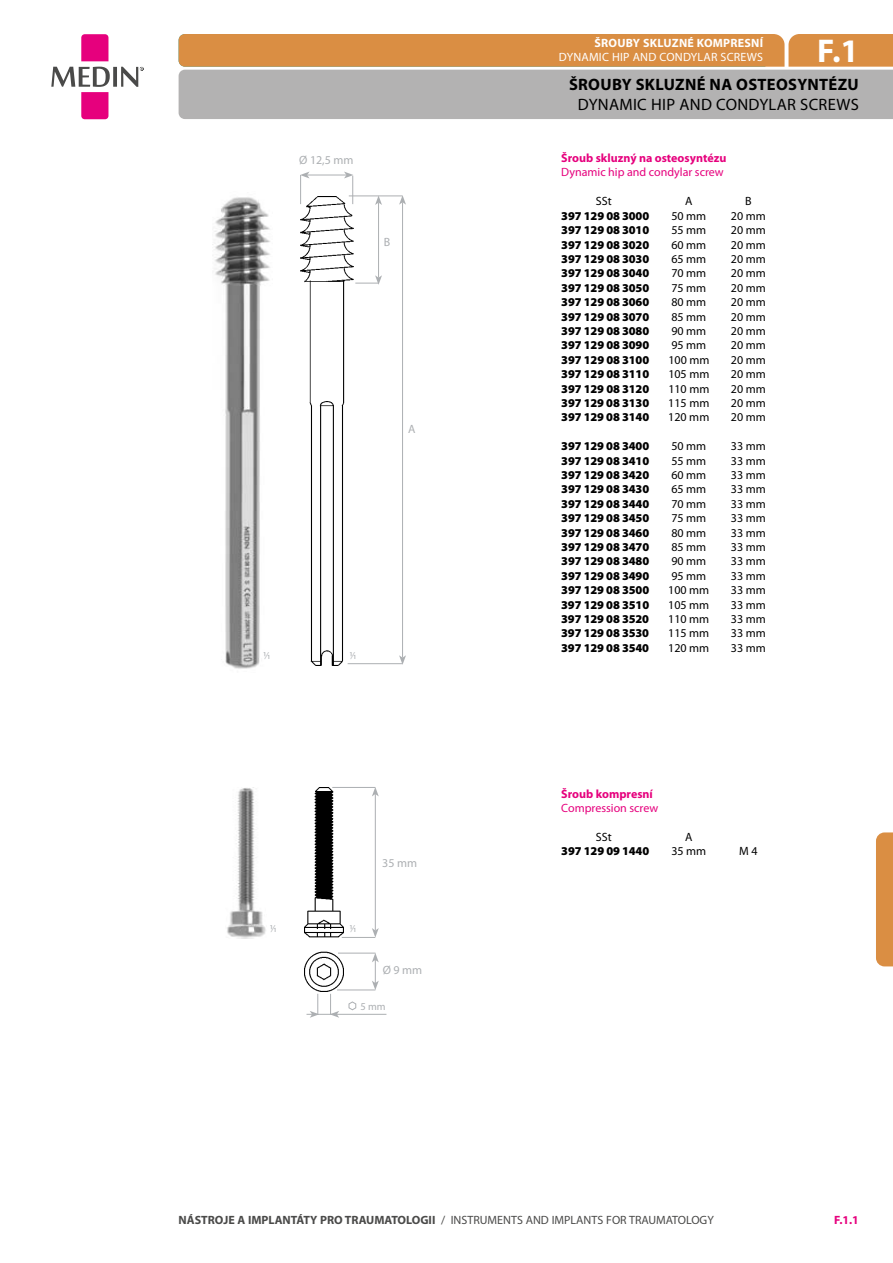
<style>
.page{position:relative;width:893px;height:1263px;background:#fff}
.page>*{position:absolute;margin:0;border:0;box-sizing:border-box;transform-origin:0 0}
.t1{font:700 33px "Myriad Pro";color:#fff}
.t2{font:700 16.5px "Myriad Pro";letter-spacing:.02em;color:#000}
.t3{font:16.5px "Myriad Pro";letter-spacing:.02em;color:#000}
.t4{font:900 12px "Myriad Pro";letter-spacing:-.01em;color:#000}
.t5{font:12px "Myriad Pro";color:#000}
.t6{font:12px "Myriad Pro";color:#4a4a49}
.t7{font:700 12px "Myriad Pro";color:#e6007d}
.t8{font:12px "Myriad Pro";color:#e6007d}
.t9{font:12px "Myriad Pro";letter-spacing:.02em;color:#fff}
.t10{font:700 12px "Myriad Pro";letter-spacing:.02em;color:#fff}
.t11{font:12px "Myriad Pro";color:#acafb2}
.t12{font:10.5px "Myriad Pro";color:#acafb2}
.s1{font-weight:700}
</style>
<div class="page">
<svg style="left:179px;top:34px;width:714px;height:85px;background:#c4a78a"></svg>
<svg style="left:81px;top:34px;width:27px;height:27px"></svg>
<svg style="left:51px;top:67px;width:93px;height:52px"></svg>
<img style="left:212px;top:197px;width:58px;height:472px">
<img style="left:301px;top:197px;width:53px;height:469px">
<hr style="left:402px;top:202px;width:1px;height:456px;background:#acafb2">
<svg style="left:399px;top:195px;width:7px;height:10px"></svg>
<svg style="left:399px;top:655px;width:7px;height:10px"></svg>
<hr style="left:378px;top:203px;width:1px;height:75px;background:#acafb2">
<svg style="left:375px;top:195px;width:7px;height:10px"></svg>
<hr style="left:349px;top:196px;width:53px;height:1px;background:#acafb2">
<hr style="left:348px;top:663px;width:54px;height:1px;background:#acafb2">
<svg style="left:355px;top:275px;width:27px;height:10px"></svg>
<hr style="left:307px;top:175px;width:39px;height:1px;background:#acafb2">
<svg style="left:344px;top:172px;width:9px;height:32px"></svg>
<svg style="left:300px;top:172px;width:10px;height:32px"></svg>
<img style="left:227px;top:787px;width:39px;height:152px">
<hr style="left:375px;top:794px;width:1px;height:136px;background:#acafb2">
<svg style="left:372px;top:928px;width:7px;height:9px"></svg>
<svg style="left:372px;top:787px;width:7px;height:9px"></svg>
<svg style="left:372px;top:953px;width:7px;height:37px"></svg>
<hr style="left:342px;top:937px;width:33px;height:1px;background:#acafb2">
<hr style="left:332px;top:787px;width:43px;height:1px;background:#acafb2">
<hr style="left:337px;top:989px;width:38px;height:1px;background:#acafb2">
<hr style="left:338px;top:953px;width:37px;height:1px;background:#acafb2">
<img style="left:305px;top:787px;width:39px;height:151px">
<img style="left:305px;top:951px;width:39px;height:40px">
<svg style="left:348px;top:1001px;width:9px;height:9px"></svg>
<hr style="left:337px;top:1014px;width:49px;height:1px;background:#acafb2">
<svg style="left:306px;top:994px;width:33px;height:24px"></svg>
<div style="left:876px;top:832px;width:17px;height:134px;background:#da8e43"></div>
<p class="t11" style="left:299px;top:153px;width:56px">Ø 12,5 mm</p>
<p class="t11" style="left:384px;top:235px;width:8px">B</p>
<p class="t11" style="left:408px;top:422px;width:9px">A</p>
<p class="t12" style="left:264px;top:648px;width:8px">1/1</p>
<p class="t12" style="left:350px;top:648px;width:8px">1/1</p>
<p class="t12" style="left:270px;top:922px;width:8px">1/1</p>
<p class="t12" style="left:350px;top:922px;width:8px">1/1</p>
<p class="t11" style="left:382px;top:855px;width:36px">35 mm</p>
<p class="t11" style="left:383px;top:963px;width:41px">Ø 9 mm</p>
<p class="t12" style="left:361px;top:999px;width:27px">5 mm</p>
<p class="t10" style="left:595px;top:35px;width:170px">ŠROUBY SKLUZNÉ KOMPRESNÍ</p>
<p class="t9" style="left:559px;top:50px;width:206px">DYNAMIC HIP AND CONDYLAR SCREWS</p>
<h2 class="t2" style="left:569px;top:74px;width:291px">ŠROUBY SKLUZNÉ NA OSTEOSYNTÉZU</h2>
<h2 class="t3" style="left:578px;top:94px;width:282px">DYNAMIC HIP AND CONDYLAR SCREWS</h2>
<h1 class="t1" style="left:817px;top:29px;width:43px">F.1</h1>
<p class="t7" style="left:561px;top:150px;width:167px">Šroub skluzný na osteosyntézu</p>
<p class="t8" style="left:561px;top:165px;width:164px">Dynamic hip and condylar screw</p>
<p class="t5" style="left:596px;top:194px;width:17px">SSt</p>
<p class="t5" style="left:685px;top:194px;width:9px">A</p>
<p class="t5" style="left:745px;top:194px;width:8px">B</p>
<p class="t4" style="left:561px;top:209px;width:89px">397 129 08 3000</p>
<p class="t5" style="left:671px;top:208px;width:36px">50 mm</p>
<p class="t5" style="left:731px;top:208px;width:36px">20 mm</p>
<p class="t4" style="left:561px;top:223px;width:89px">397 129 08 3010</p>
<p class="t5" style="left:671px;top:223px;width:36px">55 mm</p>
<p class="t5" style="left:731px;top:223px;width:36px">20 mm</p>
<p class="t4" style="left:561px;top:238px;width:89px">397 129 08 3020</p>
<p class="t5" style="left:671px;top:237px;width:36px">60 mm</p>
<p class="t5" style="left:731px;top:237px;width:36px">20 mm</p>
<p class="t4" style="left:561px;top:252px;width:89px">397 129 08 3030</p>
<p class="t5" style="left:671px;top:251px;width:36px">65 mm</p>
<p class="t5" style="left:731px;top:251px;width:36px">20 mm</p>
<p class="t4" style="left:561px;top:266px;width:89px">397 129 08 3040</p>
<p class="t5" style="left:671px;top:266px;width:36px">70 mm</p>
<p class="t5" style="left:731px;top:266px;width:36px">20 mm</p>
<p class="t4" style="left:561px;top:281px;width:89px">397 129 08 3050</p>
<p class="t5" style="left:671px;top:280px;width:36px">75 mm</p>
<p class="t5" style="left:731px;top:280px;width:36px">20 mm</p>
<p class="t4" style="left:561px;top:295px;width:89px">397 129 08 3060</p>
<p class="t5" style="left:671px;top:295px;width:36px">80 mm</p>
<p class="t5" style="left:731px;top:295px;width:36px">20 mm</p>
<p class="t4" style="left:561px;top:310px;width:89px">397 129 08 3070</p>
<p class="t5" style="left:671px;top:309px;width:36px">85 mm</p>
<p class="t5" style="left:731px;top:309px;width:36px">20 mm</p>
<p class="t4" style="left:561px;top:324px;width:89px">397 129 08 3080</p>
<p class="t5" style="left:671px;top:323px;width:36px">90 mm</p>
<p class="t5" style="left:731px;top:323px;width:36px">20 mm</p>
<p class="t4" style="left:561px;top:338px;width:89px">397 129 08 3090</p>
<p class="t5" style="left:671px;top:338px;width:36px">95 mm</p>
<p class="t5" style="left:731px;top:338px;width:36px">20 mm</p>
<p class="t4" style="left:561px;top:353px;width:89px">397 129 08 3100</p>
<p class="t5" style="left:668px;top:352px;width:43px">100 mm</p>
<p class="t5" style="left:731px;top:352px;width:36px">20 mm</p>
<p class="t4" style="left:561px;top:367px;width:89px">397 129 08 3110</p>
<p class="t5" style="left:668px;top:367px;width:43px">105 mm</p>
<p class="t5" style="left:731px;top:367px;width:36px">20 mm</p>
<p class="t4" style="left:561px;top:382px;width:89px">397 129 08 3120</p>
<p class="t5" style="left:668px;top:381px;width:43px">110 mm</p>
<p class="t5" style="left:731px;top:381px;width:36px">20 mm</p>
<p class="t4" style="left:561px;top:396px;width:89px">397 129 08 3130</p>
<p class="t5" style="left:668px;top:395px;width:43px">115 mm</p>
<p class="t5" style="left:731px;top:395px;width:36px">20 mm</p>
<p class="t4" style="left:561px;top:410px;width:89px">397 129 08 3140</p>
<p class="t5" style="left:668px;top:410px;width:43px">120 mm</p>
<p class="t5" style="left:731px;top:410px;width:36px">20 mm</p>
<p class="t4" style="left:561px;top:439px;width:89px">397 129 08 3400</p>
<p class="t5" style="left:671px;top:439px;width:36px">50 mm</p>
<p class="t5" style="left:731px;top:439px;width:36px">33 mm</p>
<p class="t4" style="left:561px;top:454px;width:89px">397 129 08 3410</p>
<p class="t5" style="left:671px;top:453px;width:36px">55 mm</p>
<p class="t5" style="left:731px;top:453px;width:36px">33 mm</p>
<p class="t4" style="left:561px;top:468px;width:89px">397 129 08 3420</p>
<p class="t5" style="left:671px;top:467px;width:36px">60 mm</p>
<p class="t5" style="left:731px;top:467px;width:36px">33 mm</p>
<p class="t4" style="left:561px;top:482px;width:89px">397 129 08 3430</p>
<p class="t5" style="left:671px;top:482px;width:36px">65 mm</p>
<p class="t5" style="left:731px;top:482px;width:36px">33 mm</p>
<p class="t4" style="left:561px;top:497px;width:89px">397 129 08 3440</p>
<p class="t5" style="left:671px;top:496px;width:36px">70 mm</p>
<p class="t5" style="left:731px;top:496px;width:36px">33 mm</p>
<p class="t4" style="left:561px;top:511px;width:89px">397 129 08 3450</p>
<p class="t5" style="left:671px;top:511px;width:36px">75 mm</p>
<p class="t5" style="left:731px;top:511px;width:36px">33 mm</p>
<p class="t4" style="left:561px;top:526px;width:89px">397 129 08 3460</p>
<p class="t5" style="left:671px;top:525px;width:36px">80 mm</p>
<p class="t5" style="left:731px;top:525px;width:36px">33 mm</p>
<p class="t4" style="left:561px;top:540px;width:89px">397 129 08 3470</p>
<p class="t5" style="left:671px;top:539px;width:36px">85 mm</p>
<p class="t5" style="left:731px;top:539px;width:36px">33 mm</p>
<p class="t4" style="left:561px;top:554px;width:89px">397 129 08 3480</p>
<p class="t5" style="left:671px;top:554px;width:36px">90 mm</p>
<p class="t5" style="left:731px;top:554px;width:36px">33 mm</p>
<p class="t4" style="left:561px;top:569px;width:89px">397 129 08 3490</p>
<p class="t5" style="left:671px;top:568px;width:36px">95 mm</p>
<p class="t5" style="left:731px;top:568px;width:36px">33 mm</p>
<p class="t4" style="left:561px;top:583px;width:89px">397 129 08 3500</p>
<p class="t5" style="left:668px;top:583px;width:43px">100 mm</p>
<p class="t5" style="left:731px;top:583px;width:36px">33 mm</p>
<p class="t4" style="left:561px;top:598px;width:89px">397 129 08 3510</p>
<p class="t5" style="left:668px;top:597px;width:43px">105 mm</p>
<p class="t5" style="left:731px;top:597px;width:36px">33 mm</p>
<p class="t4" style="left:561px;top:612px;width:89px">397 129 08 3520</p>
<p class="t5" style="left:668px;top:611px;width:43px">110 mm</p>
<p class="t5" style="left:731px;top:611px;width:36px">33 mm</p>
<p class="t4" style="left:561px;top:626px;width:89px">397 129 08 3530</p>
<p class="t5" style="left:668px;top:626px;width:43px">115 mm</p>
<p class="t5" style="left:731px;top:626px;width:36px">33 mm</p>
<p class="t4" style="left:561px;top:641px;width:89px">397 129 08 3540</p>
<p class="t5" style="left:668px;top:640px;width:43px">120 mm</p>
<p class="t5" style="left:731px;top:640px;width:36px">33 mm</p>
<p class="t7" style="left:561px;top:786px;width:93px">Šroub kompresní</p>
<p class="t8" style="left:561px;top:800px;width:98px">Compression screw</p>
<p class="t5" style="left:596px;top:829px;width:17px">SSt</p>
<p class="t5" style="left:685px;top:829px;width:9px">A</p>
<p class="t4" style="left:561px;top:844px;width:89px">397 129 09 1440</p>
<p class="t5" style="left:671px;top:844px;width:36px">35 mm</p>
<p class="t5" style="left:739px;top:844px;width:20px">M 4</p>
<p class="t6" style="left:179px;top:1213px;width:537px"><span class="s1">NÁSTROJE A IMPLANTÁTY PRO TRAUMATOLOGII</span> / INSTRUMENTS AND IMPLANTS FOR TRAUMATOLOGY</p>
<p class="t7" style="left:834px;top:1212px;width:26px">F.1.1</p>
</div>
